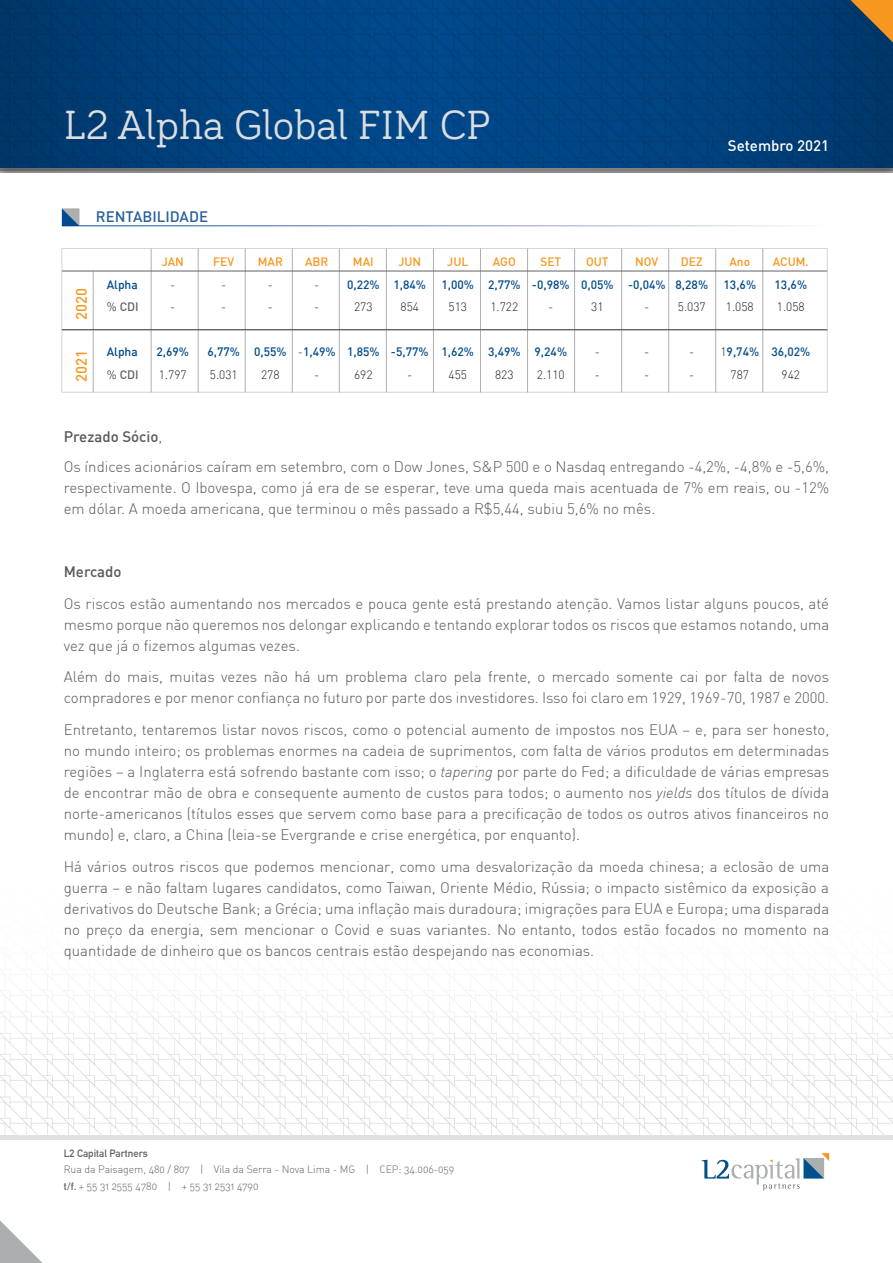
<style>
.page{position:relative;width:893px;height:1263px;background:#fff}
.page>*{position:absolute;margin:0;border:0;box-sizing:border-box;transform-origin:0 0}
.t1{font:42px "Bariol Serif";color:#dcdddf}
.t2{font:300 15px/21px "DIN";color:#57585a;text-align:justify}
.t3{font:500 15px "DIN";color:#57585a}
.t4{font:15px "DIN Medium Alternate";color:#27609d}
.t5{font:500 15px "DIN";color:#fff}
.t6{font:500 15px "DIN";color:#f7971f}
.t7{font:500 12px "DIN";color:#004a8d}
.t8{font:300 12px "DIN";color:#231f20}
.t9{font:500 12px "DIN";color:#f7971f}
.t10{font:500 12px "DIN";color:#636366}
.t11{font:10.5px/16.5px "DIN Light Alternate";letter-spacing:-.005em;color:#636366}
.t12{font:700 10.5px "DIN Alternate";color:#636366}
.s1{font-weight:300;color:#231f20}
.s2{font-weight:300}
.s3{font-style:italic}
.s4{font-family:"DIN Alternate";font-weight:700}
</style>
<div class="page">
<div style="left:0;top:165px;width:893px;height:8px;background:#fff;opacity:.75"></div>
<svg style="left:0;top:0;width:893px;height:170px;background:#01417c"></svg>
<svg style="left:850px;top:0;width:43px;height:43px;background:#786645"></svg>
<svg style="left:0;top:1220px;width:43px;height:43px"></svg>
<img style="left:0;top:974px;width:893px;height:161px">
<div style="left:0;top:1135px;width:893px;height:5px;background:#e1e2e4"></div>
<svg style="left:702px;top:1153px;width:127px;height:37px"></svg>
<div style="left:62px;top:248px;width:765px;height:144px;border:1px solid #d5d6d8"></div>
<hr style="left:93px;top:271px;width:1px;height:121px;background:#aeafb3">
<hr style="left:151px;top:248px;width:1px;height:144px;background:#aeafb3">
<hr style="left:198px;top:248px;width:1px;height:144px;background:#aeafb3">
<hr style="left:245px;top:248px;width:1px;height:144px;background:#aeafb3">
<hr style="left:292px;top:248px;width:1px;height:144px;background:#aeafb3">
<hr style="left:339px;top:248px;width:1px;height:144px;background:#aeafb3">
<hr style="left:386px;top:248px;width:1px;height:144px;background:#aeafb3">
<hr style="left:433px;top:248px;width:1px;height:144px;background:#aeafb3">
<hr style="left:480px;top:248px;width:1px;height:144px;background:#aeafb3">
<hr style="left:527px;top:248px;width:1px;height:144px;background:#aeafb3">
<hr style="left:574px;top:248px;width:1px;height:144px;background:#aeafb3">
<hr style="left:621px;top:248px;width:1px;height:144px;background:#aeafb3">
<hr style="left:668px;top:248px;width:1px;height:144px;background:#aeafb3">
<hr style="left:715px;top:248px;width:1px;height:144px;background:#aeafb3">
<hr style="left:762px;top:248px;width:1px;height:144px;background:#aeafb3">
<hr style="left:62px;top:271px;width:765px;height:1px;background:#636366">
<svg style="left:62px;top:208px;width:17px;height:18px"></svg>
<hr style="left:62px;top:329px;width:765px;height:1px;background:#636366">
<hr style="left:62px;top:330px;width:765px;height:1px;background:#636366">
<h1 class="t1" style="left:64px;top:96px;width:428px">L2 Alpha Global FIM CP</h1>
<p class="t5" style="left:728px;top:136px;width:103px">Setembro 2021</p>
<p class="t6" style="left:72px;top:320px;width:33px;rotate:-90deg">2020</p>
<p class="t6" style="left:72px;top:382px;width:33px;rotate:-90deg">2021</p>
<p class="t4" style="left:96px;top:207px;width:114px">RENTABILIDADE</p>
<p class="t9" style="left:162px;top:254px;width:24px">JAN</p>
<p class="t9" style="left:213px;top:254px;width:23px">FEV</p>
<p class="t9" style="left:258px;top:254px;width:27px">MAR</p>
<p class="t9" style="left:305px;top:254px;width:25px">ABR</p>
<p class="t9" style="left:353px;top:254px;width:22px">MAI</p>
<p class="t9" style="left:398px;top:254px;width:24px">JUN</p>
<p class="t9" style="left:447px;top:254px;width:23px">JUL</p>
<p class="t9" style="left:493px;top:254px;width:24px">AGO</p>
<p class="t9" style="left:540px;top:254px;width:23px">SET</p>
<p class="t9" style="left:586px;top:254px;width:24px">OUT</p>
<p class="t9" style="left:635px;top:254px;width:25px">NOV</p>
<p class="t9" style="left:681px;top:254px;width:23px">DEZ</p>
<p class="t9" style="left:729px;top:254px;width:22px">Ano</p>
<p class="t9" style="left:773px;top:254px;width:38px">ACUM.</p>
<p class="t7" style="left:107px;top:277px;width:33px">Alpha</p>
<p class="t8" style="left:170px;top:277px;width:7px">-</p>
<p class="t8" style="left:221px;top:277px;width:7px">-</p>
<p class="t8" style="left:268px;top:277px;width:7px">-</p>
<p class="t7" style="left:314px;top:277px;width:113px"><span class="s1">-</span> 0,22% 1,84%</p>
<p class="t7" style="left:442px;top:277px;width:268px">1,00% 2,77% -0,98% 0,05% -0,04% 8,28%</p>
<p class="t7" style="left:724px;top:277px;width:34px">13,6%</p>
<p class="t7" style="left:775px;top:277px;width:34px">13,6%</p>
<p class="t10" style="left:107px;top:299px;width:34px"><span class="s1">%</span> CDI</p>
<p class="t8" style="left:170px;top:299px;width:7px">-</p>
<p class="t8" style="left:221px;top:299px;width:7px">-</p>
<p class="t8" style="left:268px;top:299px;width:7px">-</p>
<p class="t8" style="left:314px;top:299px;width:7px">-</p>
<p class="t8" style="left:354px;top:299px;width:20px">273</p>
<p class="t8" style="left:401px;top:299px;width:20px">854</p>
<p class="t8" style="left:449px;top:299px;width:20px">513</p>
<p class="t8" style="left:490px;top:299px;width:29px">1.722</p>
<p class="t8" style="left:548px;top:299px;width:7px">-</p>
<p class="t8" style="left:591px;top:299px;width:14px">31</p>
<p class="t8" style="left:644px;top:299px;width:63px">- 5.037</p>
<p class="t8" style="left:726px;top:299px;width:29px">1.058</p>
<p class="t8" style="left:777px;top:299px;width:29px">1.058</p>
<p class="t7" style="left:107px;top:344px;width:33px">Alpha</p>
<p class="t7" style="left:157px;top:344px;width:34px">2,69%</p>
<p class="t7" style="left:208px;top:344px;width:361px">6,77% 0,55% <span class="s1">-</span>1,49% 1,85% -5,77% 1,62% 3,49% 9,24%</p>
<p class="t8" style="left:595px;top:344px;width:7px">-</p>
<p class="t8" style="left:644px;top:344px;width:7px">-</p>
<p class="t7" style="left:689px;top:344px;width:123px"><span class="s1">- 1</span>9,74% 36,02%</p>
<p class="t10" style="left:107px;top:367px;width:34px"><span class="s1">%</span> CDI</p>
<p class="t8" style="left:159px;top:367px;width:29px">1.797</p>
<p class="t8" style="left:210px;top:367px;width:29px">5.031</p>
<p class="t8" style="left:261px;top:367px;width:20px">278</p>
<p class="t8" style="left:314px;top:367px;width:7px">-</p>
<p class="t8" style="left:354px;top:367px;width:20px">692</p>
<p class="t8" style="left:407px;top:367px;width:7px">-</p>
<p class="t8" style="left:449px;top:367px;width:20px">455</p>
<p class="t8" style="left:495px;top:367px;width:20px">823</p>
<p class="t8" style="left:537px;top:367px;width:29px">2.110</p>
<p class="t8" style="left:595px;top:367px;width:7px">-</p>
<p class="t8" style="left:644px;top:367px;width:7px">-</p>
<p class="t8" style="left:689px;top:367px;width:7px">-</p>
<p class="t8" style="left:731px;top:367px;width:20px">787</p>
<p class="t8" style="left:782px;top:367px;width:20px">942</p>
<p class="t3" style="left:64px;top:427px;width:100px">Prezado Sócio<span class="s2">,</span></p>
<p class="t2" style="left:64px;top:456px;width:767px">Os índices acionários caíram em setembro, com o Dow Jones, S&amp;P 500 e o Nasdaq entregando -4,2%, -4,8% e -5,6%, respectivamente. O Ibovespa, como já era de se esperar, teve uma queda mais acentuada de 7% em reais, ou -12% em dólar. A moeda americana, que terminou o mês passado a R$5,44, subiu 5,6% no mês.</p>
<p class="t3" style="left:64px;top:562px;width:59px">Mercado</p>
<p class="t2" style="left:64px;top:593px;width:767px">Os riscos estão aumentando nos mercados e pouca gente está prestando atenção. Vamos listar alguns poucos, até mesmo porque não queremos nos delongar explicando e tentando explorar todos os riscos que estamos notando, uma vez que já o fizemos algumas vezes.</p>
<p class="t2" style="left:64px;top:666px;width:767px">Além do mais, muitas vezes não há um problema claro pela frente, o mercado somente cai por falta de novos compradores e por menor confiança no futuro por parte dos investidores. Isso foi claro em 1929, 1969-70, 1987 e 2000.</p>
<p class="t2" style="left:64px;top:719px;width:767px">Entretanto, tentaremos listar novos riscos, como o potencial aumento de impostos nos EUA – e, para ser honesto, no mundo inteiro; os problemas enormes na cadeia de suprimentos, com falta de vários produtos em determinadas regiões – a Inglaterra está sofrendo bastante com isso; o <span class="s3">tapering</span> por parte do Fed; a dificuldade de várias empresas de encontrar mão de obra e consequente aumento de custos para todos; o aumento nos <span class="s3">yields</span> dos títulos de dívida norte-americanos (títulos esses que servem como base para a precificação de todos os outros ativos financeiros no mundo) e, claro, a China (leia-se Evergrande e crise energética, por enquanto).</p>
<p class="t2" style="left:64px;top:856px;width:767px">Há vários outros riscos que podemos mencionar, como uma desvalorização da moeda chinesa; a eclosão de uma guerra – e não faltam lugares candidatos, como Taiwan, Oriente Médio, Rússia; o impacto sistêmico da exposição a derivativos do Deutsche Bank; a Grécia; uma inflação mais duradoura; imigrações para EUA e Europa; uma disparada no preço da energia, sem mencionar o Covid e suas variantes. No entanto, todos estão focados no momento na quantidade de dinheiro que os bancos centrais estão despejando nas economias.</p>
<p class="t12" style="left:64px;top:1145px;width:86px">L2 Capital Partners</p>
<p class="t11" style="left:64px;top:1161px;width:392px">Rua da Paisagem, 480 / 807 | Vila da Serra - Nova Lima - MG | CEP: 34.006-059 <span class="s4">t/f.</span> + 55 31 2555 4780 | + 55 31 2531 4790</p>
</div>
